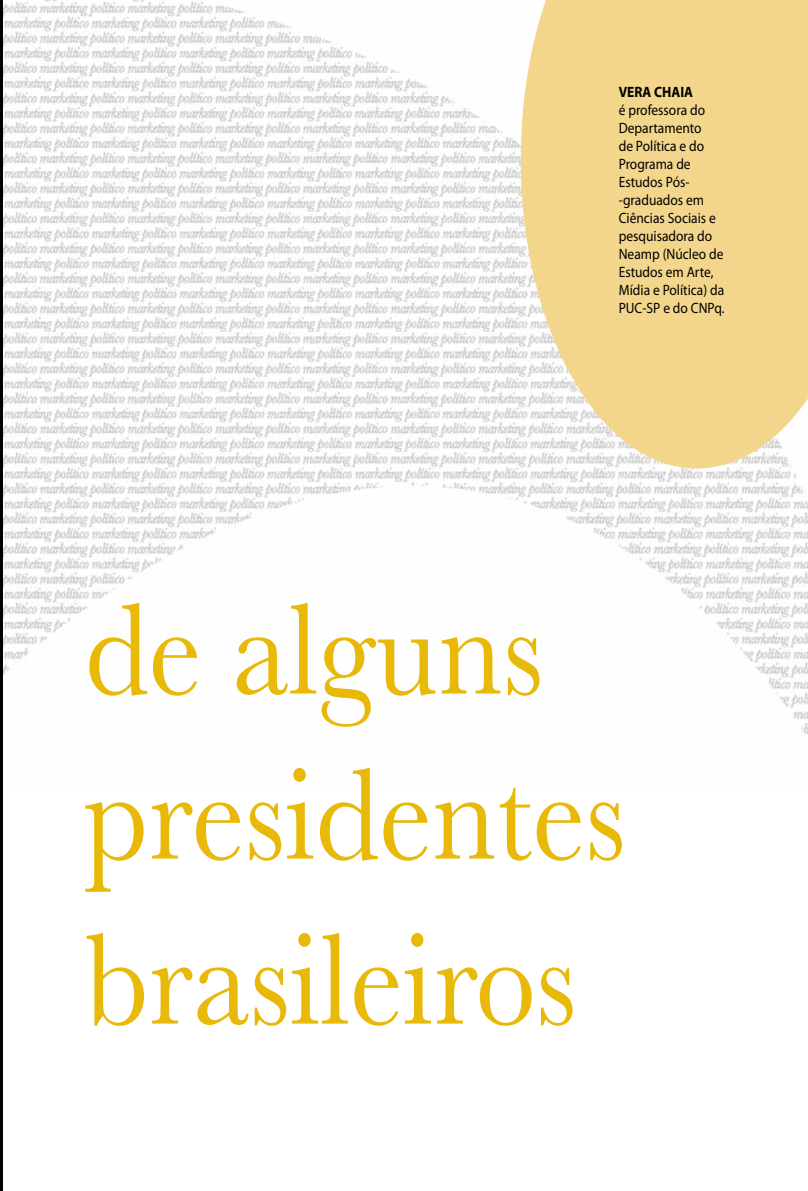
<style>
.page{position:relative;width:808px;height:1191px;background:#fff}
.page>*{position:absolute;margin:0;border:0;box-sizing:border-box;transform-origin:0 0}
.t1{font:135px/165px "Baskerville";color:#e8b909;scale:.9 1}
.t2{font:15px/18px "Myriad Pro";color:#000;scale:.9 1}
.t3{font:700 15px "Myriad Pro";color:#000;scale:.9 1}
</style>
<div class="page">
<img style="left:2px;top:0;width:806px;height:789px">
<hr style="left:0;top:0;width:2px;height:1191px;background:#000">
<svg style="left:521px;top:0;width:287px;height:468px;background:#f2d996"></svg>
<p class="t3" style="left:619px;top:82px;width:84px">VERA CHAIA</p>
<p class="t2" style="left:619px;top:101px;width:119px">é professora do<br>Departamento<br>de Política e do<br>Programa de<br>Estudos Pós--graduados em<br>Ciências Sociais e pesquisadora do<br>Neamp (Núcleo de<br>Estudos em Arte,<br>Mídia e Política) da<br>PUC-SP e do CNPq.</p>
<h1 class="t1" style="left:85px;top:566px;width:602px">de alguns presidentes brasileiros</h1>
</div>
